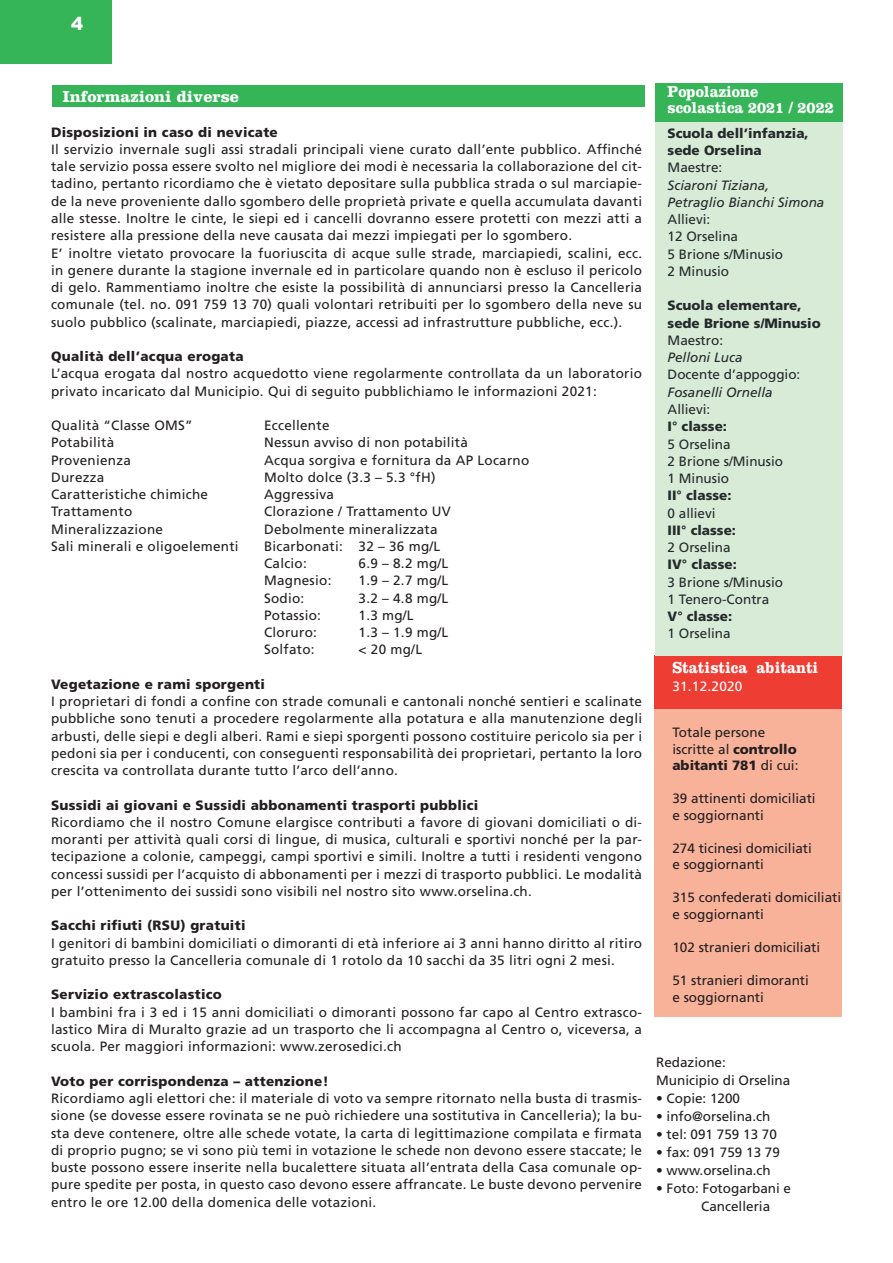
<style>
.page{position:relative;width:893px;height:1263px;background:#fff}
.page>*{position:absolute;margin:0;border:0;box-sizing:border-box;transform-origin:0 0}
.t1{font:900 18px "Arial";color:#fff}
.t2{font:700 16.5px/16.5px "Clarendon LT Std";color:#fff;scale:.9 1}
.t3{font:700 16.5px "Clarendon LT Std";color:#fff}
.t4{font:13.5px/17.2px "Frutiger LT Std";letter-spacing:.02em;color:#231f20}
.t5{font:13.5px/16.5px "Frutiger LT Std";color:#231f20}
.t6{font:900 13.5px "Frutiger LT Std";letter-spacing:.02em;color:#231f20}
.t7{font:13.5px/17.2px "Frutiger LT Std";color:#24292c}
.t8{font:900 13.5px/17.2px "Frutiger LT Std";color:#24292c}
.t9{font:italic 13.5px/17.2px "Frutiger LT Std";color:#24292c}
.t10{font:13.5px "Frutiger LT Std";letter-spacing:.02em;color:#fff}
.s1{font-weight:900}
</style>
<div class="page">
<div style="left:655px;top:677px;width:187px;height:339px;background:#f9b29a"></div>
<div style="left:655px;top:655px;width:187px;height:53px;background:#ee3e34"></div>
<div style="left:0;top:0;width:112px;height:64px;background:#36b558"></div>
<div style="left:52px;top:85px;width:593px;height:21px;background:#36b558"></div>
<div style="left:655px;top:83px;width:188px;height:573px;background:#d8ebd7"></div>
<div style="left:655px;top:83px;width:188px;height:38px;background:#36b558"></div>
<h1 class="t1" style="left:71px;top:10px;width:14px">4</h1>
<p class="t3" style="left:63px;top:87px;width:178px">Informazioni diverse</p>
<p class="t2" style="left:668px;top:83px;width:186px">Popolazione scolastica 2021 / 2022</p>
<p class="t8" style="left:668px;top:125px;width:143px">Scuola dell’infanzia, sede Orselina</p>
<p class="t7" style="left:668px;top:159px;width:56px">Maestre:</p>
<p class="t9" style="left:668px;top:176px;width:158px">Sciaroni Tiziana,<br>Petraglio Bianchi Simona</p>
<p class="t7" style="left:668px;top:211px;width:117px">Allievi:<br>12 Orselina<br>5 Brione s/Minusio<br>2 Minusio</p>
<p class="t8" style="left:668px;top:297px;width:155px">Scuola elementare, sede Brione s/Minusio</p>
<p class="t7" style="left:668px;top:332px;width:57px">Maestro:</p>
<p class="t9" style="left:668px;top:349px;width:77px">Pelloni Luca</p>
<p class="t7" style="left:668px;top:366px;width:134px">Docente d’appoggio:</p>
<p class="t9" style="left:668px;top:383px;width:107px">Fosanelli Ornella</p>
<p class="t7" style="left:668px;top:401px;width:44px">Allievi:</p>
<p class="t8" style="left:668px;top:418px;width:61px">I° classe:</p>
<p class="t7" style="left:668px;top:435px;width:117px">5 Orselina<br>2 Brione s/Minusio<br>1 Minusio</p>
<p class="t8" style="left:668px;top:487px;width:65px">II° classe:</p>
<p class="t7" style="left:668px;top:504px;width:50px">0 allievi</p>
<p class="t8" style="left:668px;top:521px;width:70px">III° classe:</p>
<p class="t7" style="left:668px;top:539px;width:65px">2 Orselina</p>
<p class="t8" style="left:668px;top:556px;width:71px">IV° classe:</p>
<p class="t7" style="left:668px;top:573px;width:117px">3 Brione s/Minusio<br>1 Tenero-Contra</p>
<p class="t8" style="left:668px;top:608px;width:66px">V° classe:</p>
<p class="t7" style="left:668px;top:625px;width:65px">1 Orselina</p>
<p class="t6" style="left:51px;top:124px;width:228px">Disposizioni in caso di nevicate</p>
<p class="t4" style="left:51px;top:141px;width:593px">Il servizio invernale sugli assi stradali principali viene curato dall’ente pubblico. Affinché tale servizio possa essere svolto nel migliore dei modi è necessaria la collaborazione del cit&shy;tadino, pertanto ricordiamo che è vietato depositare sulla pubblica strada o sul marciapie&shy;de la neve proveniente dallo sgombero delle proprietà private e quella accumulata davanti alle stesse. Inoltre le cinte, le siepi ed i cancelli dovranno essere protetti con mezzi atti a resistere alla pressione della neve causata dai mezzi impiegati per lo sgombero.<br>E’ inoltre vietato provocare la fuoriuscita di acque sulle strade, marciapiedi, scalini, ecc. in genere durante la stagione invernale ed in particolare quando non è escluso il pericolo di gelo. Rammentiamo inoltre che esiste la possibilità di annunciarsi presso la Cancelleria comunale (tel. no. 091 759 13 70) quali volontari retribuiti per lo sgombero della neve su suolo pubblico (scalinate, marciapiedi, piazze, accessi ad infrastrutture pubbliche, ecc.).</p>
<p class="t6" style="left:51px;top:348px;width:194px">Qualità dell’acqua erogata</p>
<p class="t4" style="left:51px;top:365px;width:593px">L’acqua erogata dal nostro acquedotto viene regolarmente controllata da un laboratorio privato incaricato dal Municipio. Qui di seguito pubblichiamo le informazioni 2021:</p>
<p class="t4" style="left:51px;top:417px;width:143px">Qualità “Classe OMS”</p>
<p class="t4" style="left:264px;top:417px;width:67px">Eccellente</p>
<p class="t4" style="left:51px;top:434px;width:65px">Potabilità</p>
<p class="t4" style="left:264px;top:434px;width:205px">Nessun avviso di non potabilità</p>
<p class="t4" style="left:51px;top:451px;width:81px">Provenienza</p>
<p class="t4" style="left:264px;top:451px;width:267px">Acqua sorgiva e fornitura da AP Locarno</p>
<p class="t4" style="left:51px;top:469px;width:55px">Durezza</p>
<p class="t4" style="left:264px;top:469px;width:173px">Molto dolce (3.3 – 5.3 °fH)</p>
<p class="t4" style="left:51px;top:486px;width:158px">Caratteristiche chimiche</p>
<p class="t4" style="left:264px;top:486px;width:71px">Aggressiva</p>
<p class="t4" style="left:51px;top:503px;width:83px">Trattamento</p>
<p class="t4" style="left:264px;top:503px;width:188px">Clorazione / Trattamento UV</p>
<p class="t4" style="left:51px;top:520px;width:114px">Mineralizzazione</p>
<p class="t4" style="left:264px;top:520px;width:175px">Debolmente mineralizzata</p>
<p class="t4" style="left:51px;top:538px;width:189px">Sali minerali e oligoelementi</p>
<p class="t4" style="left:264px;top:538px;width:178px">Bicarbonati: 32 – 36 mg/L<br>Calcio:</p>
<p class="t4" style="left:359px;top:555px;width:91px">6.9 – 8.2 mg/L</p>
<p class="t4" style="left:264px;top:572px;width:69px">Magnesio:</p>
<p class="t4" style="left:359px;top:572px;width:91px">1.9 – 2.7 mg/L</p>
<p class="t4" style="left:264px;top:589px;width:42px">Sodio:</p>
<p class="t4" style="left:359px;top:589px;width:91px">3.2 – 4.8 mg/L</p>
<p class="t4" style="left:264px;top:607px;width:58px">Potassio:</p>
<p class="t4" style="left:359px;top:607px;width:57px">1.3 mg/L</p>
<p class="t4" style="left:264px;top:624px;width:54px">Cloruro:</p>
<p class="t4" style="left:359px;top:624px;width:91px">1.3 – 1.9 mg/L</p>
<p class="t4" style="left:264px;top:641px;width:52px">Solfato:</p>
<p class="t4" style="left:359px;top:641px;width:65px">&lt; 20 mg/L</p>
<p class="t6" style="left:51px;top:676px;width:216px">Vegetazione e rami sporgenti</p>
<p class="t4" style="left:51px;top:693px;width:593px;text-align:justify">I proprietari di fondi a confine con strade comunali e cantonali nonché sentieri e scalinate pubbliche sono tenuti a procedere regolarmente alla potatura e alla manutenzione degli arbusti, delle siepi e degli alberi. Rami e siepi sporgenti possono costituire pericolo sia per i pedoni sia per i conducenti, con conseguenti responsabilità dei proprietari, pertanto la loro crescita va controllata durante tutto l’arco dell’anno.</p>
<p class="t6" style="left:51px;top:797px;width:429px">Sussidi ai giovani e Sussidi abbonamenti trasporti pubblici</p>
<p class="t4" style="left:51px;top:814px;width:593px;text-align:justify">Ricordiamo che il nostro Comune elargisce contributi a favore di giovani domiciliati o di&shy;moranti per attività quali corsi di lingue, di musica, culturali e sportivi nonché per la par&shy;tecipazione a colonie, campeggi, campi sportivi e simili. Inoltre a tutti i residenti vengono concessi sussidi per l’acquisto di abbonamenti per i mezzi di trasporto pubblici. Le modalità per l’ottenimento dei sussidi sono visibili nel nostro sito www.orselina.ch.</p>
<p class="t6" style="left:51px;top:917px;width:196px">Sacchi rifiuti (RSU) gratuiti</p>
<p class="t4" style="left:51px;top:934px;width:593px">I genitori di bambini domiciliati o dimoranti di età inferiore ai 3 anni hanno diritto al ritiro gratuito presso la Cancelleria comunale di 1 rotolo da 10 sacchi da 35 litri ogni 2 mesi.</p>
<p class="t6" style="left:51px;top:986px;width:172px">Servizio extrascolastico</p>
<p class="t4" style="left:51px;top:1003px;width:593px;text-align:justify">I bambini fra i 3 ed i 15 anni domiciliati o dimoranti possono far capo al Centro extrasco&shy;lastico Mira di Muralto grazie ad un trasporto che li accompagna al Centro o, viceversa, a scuola. Per maggiori informazioni: www.zerosedici.ch</p>
<p class="t6" style="left:51px;top:1073px;width:279px">Voto per corrispondenza – attenzione!</p>
<p class="t4" style="left:51px;top:1090px;width:593px;text-align:justify">Ricordiamo agli elettori che: il materiale di voto va sempre ritornato nella busta di trasmis&shy;sione (se dovesse essere rovinata se ne può richiedere una sostitutiva in Cancelleria); la bu&shy;sta deve contenere, oltre alle schede votate, la carta di legittimazione compilata e firmata di proprio pugno; se vi sono più temi in votazione le schede non devono essere staccate; le buste possono essere inserite nella bucalettere situata all’entrata della Casa comunale op&shy;pure spedite per posta, in questo caso devono essere affrancate. Le buste devono pervenire entro le ore 12.00 della domenica delle votazioni.</p>
<p class="t2" style="left:672px;top:659px;width:164px">Statistica abitanti</p>
<p class="t10" style="left:672px;top:678px;width:71px">31.12.2020</p>
<p class="t5" style="left:672px;top:724px;width:128px">Totale persone iscritte al <span class="s1">controllo abitanti 781</span> di cui:</p>
<p class="t5" style="left:672px;top:790px;width:145px">39 attinenti domiciliati e soggiornanti</p>
<p class="t5" style="left:672px;top:840px;width:141px">274 ticinesi domiciliati e soggiornanti</p>
<p class="t5" style="left:672px;top:889px;width:170px">315 confederati domiciliati e soggiornanti</p>
<p class="t5" style="left:672px;top:939px;width:149px">102 stranieri domiciliati</p>
<p class="t5" style="left:672px;top:971px;width:138px;line-height:17.2px">51 stranieri dimoranti e soggiornanti</p>
<p class="t5" style="left:656px;top:1053px;width:136px;line-height:18px">Redazione:<br>Municipio di Orselina</p>
<p class="t5" style="left:656px;top:1090px;width:86px">• Copie: 1200</p>
<p class="t5" style="left:656px;top:1108px;width:116px">• info@orselina.ch</p>
<p class="t5" style="left:656px;top:1126px;width:122px">• tel: 091 759 13 70</p>
<p class="t5" style="left:656px;top:1144px;width:125px">• fax: 091 759 13 79</p>
<p class="t5" style="left:656px;top:1162px;width:116px">• www.orselina.ch</p>
<p class="t5" style="left:701px;top:1179px;width:91px;line-height:18px;text-indent:-45px">• Foto: Fotogarbani e<br>Cancelleria</p>
</div>
